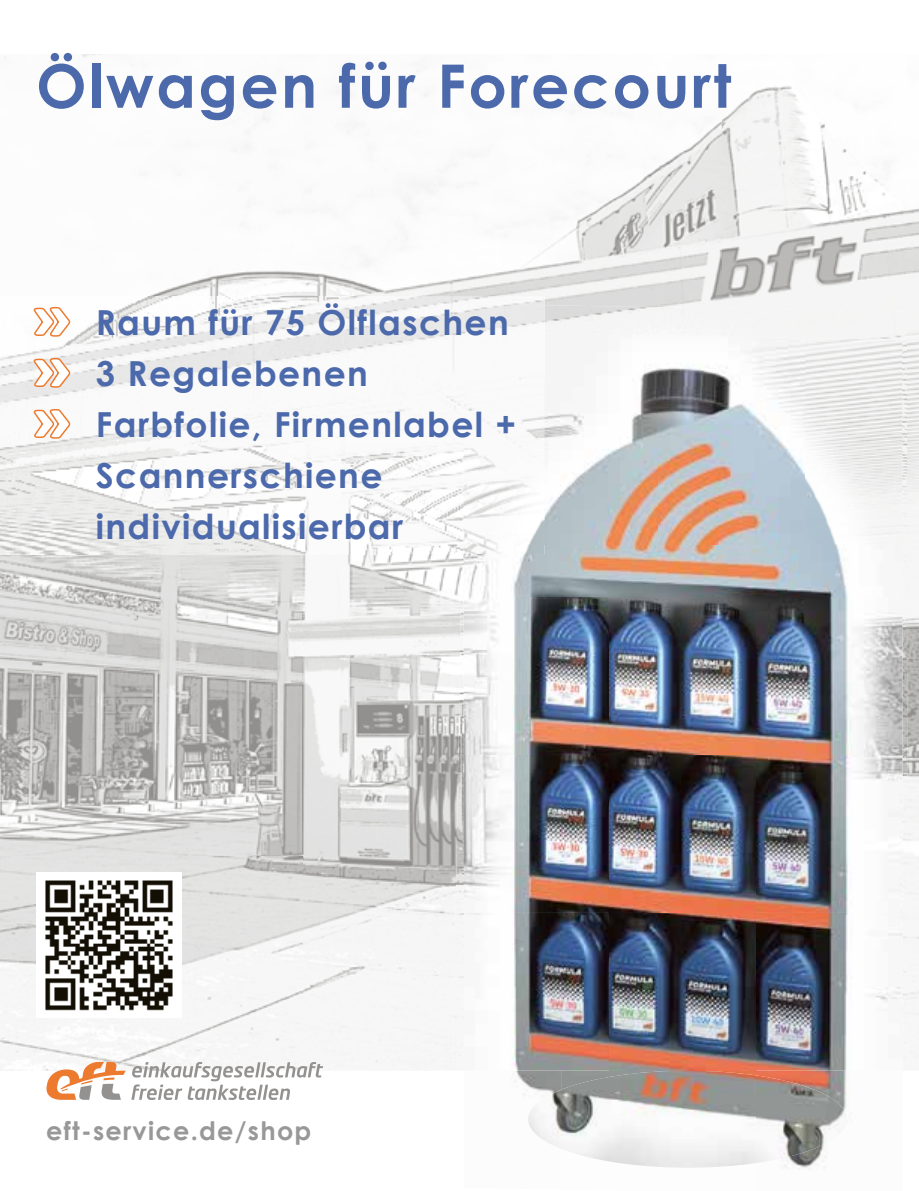
<style>
.page{position:relative;width:919px;height:1191px;background:#fff}
.page>*{position:absolute;margin:0;border:0;box-sizing:border-box;transform-origin:0 0}
.t1{font:700 63px/51px "Calibri";color:#fff;text-align:justify;scale:1.27 1}
.t2{font:700 60px "Century Gothic";letter-spacing:.04em;color:#4b69ab}
.t3{font:700 34.5px/51px "Century Gothic";letter-spacing:.04em;color:#4b69ab}
.t4{font:700 25.5px "Century Gothic";letter-spacing:.05em;color:#979897}
</style>
<div class="page">
<img style="left:50px;top:54px;width:304px;height:243px">
<img style="left:354px;top:70px;width:367px;height:235px">
<img style="left:721px;top:86px;width:197px;height:231px">
<img style="left:906px;top:326px;width:12px;height:744px">
<img style="left:0;top:554px;width:302px;height:516px">
<img style="left:302px;top:554px;width:151px;height:142px">
<img style="left:302px;top:696px;width:151px;height:374px">
<img style="left:37px;top:872px;width:144px;height:145px">
<svg style="left:46px;top:1061px;width:277px;height:39px"></svg>
<img style="left:0;top:297px;width:493px;height:257px">
<img style="left:493px;top:297px;width:51px;height:7px">
<svg style="left:31px;top:305px;width:41px;height:34px"></svg>
<svg style="left:31px;top:356px;width:41px;height:34px"></svg>
<svg style="left:31px;top:407px;width:41px;height:34px"></svg>
<img style="left:902px;top:356px;width:5px;height:714px">
<img style="left:544px;top:305px;width:362px;height:51px">
<img style="left:465px;top:304px;width:79px;height:28px">
<img style="left:453px;top:558px;width:10px;height:511px">
<img style="left:462px;top:457px;width:1px;height:97px">
<img style="left:514px;top:1070px;width:14px;height:25px">
<img style="left:756px;top:1070px;width:91px;height:5px">
<img style="left:784px;top:1121px;width:64px;height:48px">
<img style="left:463px;top:544px;width:439px;height:526px">
<img style="left:544px;top:333px;width:261px;height:211px">
<img style="left:804px;top:338px;width:98px;height:206px">
<img style="left:528px;top:1070px;width:228px;height:97px">
<img style="left:755px;top:1075px;width:92px;height:88px">
<img style="left:463px;top:332px;width:81px;height:222px">
<h2 class="t2" style="left:36px;top:40px;width:696px">Ölwagen für Forecourt</h2>
<h1 class="t1" style="left:29px;top:295px;width:35px">» » »</h1>
<p class="t3" style="left:96px;top:295px;width:422px">Raum für 75 Ölflaschen<br>3 Regalebenen<br>Farbfolie, Firmenlabel +<br>Scannerschiene individualisierbar</p>
<p class="t4" style="left:46px;top:1111px;width:267px">eft-service.de/shop</p>
</div>
